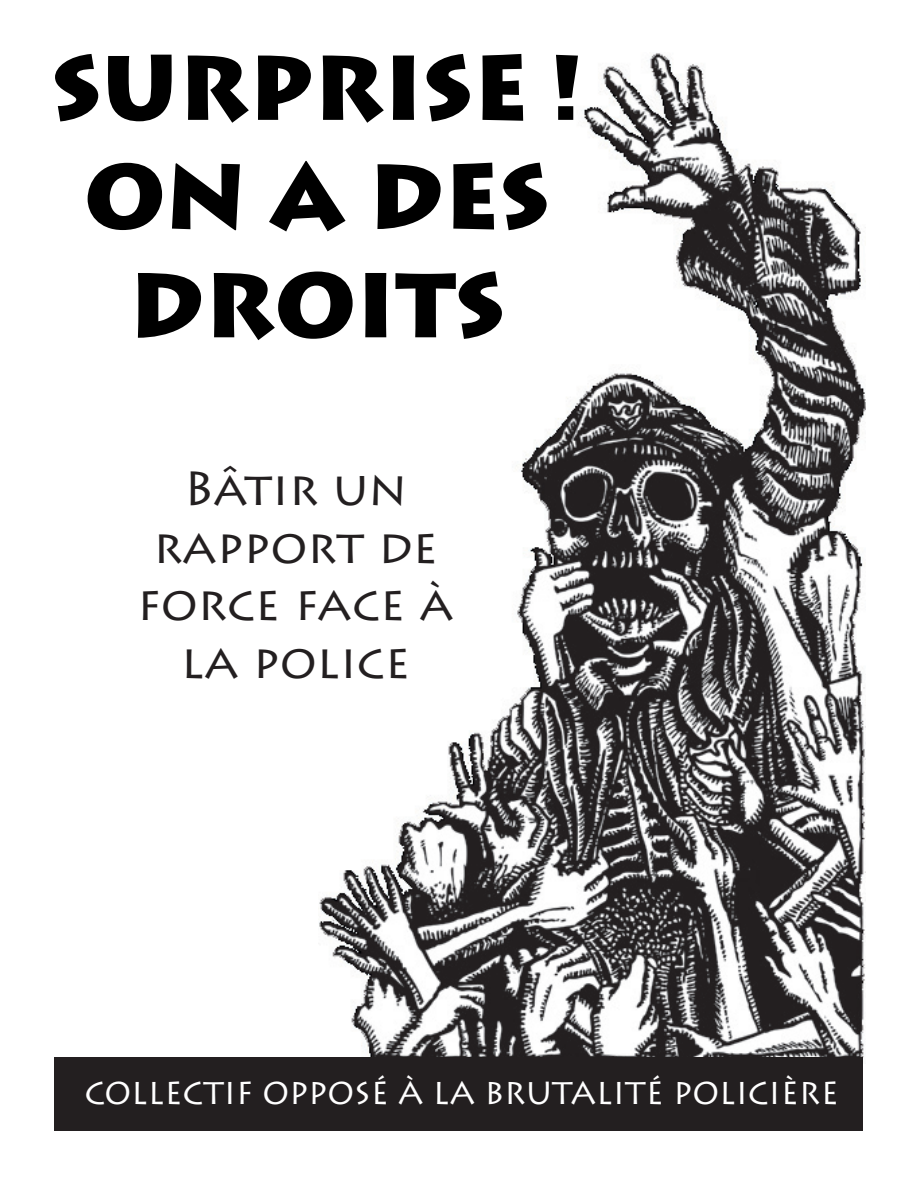
<style>
.page{position:relative;width:918px;height:1188px;background:#fff}
.page>*{position:absolute;margin:0;border:0;box-sizing:border-box;transform-origin:0 0}
.t1{font:900 90.6px/108.8px "Lithos Pro";color:#000;text-align:center}
.t2{font:48px/57.6px "Lithos Pro";color:#231f20;text-align:center}
.t3{font:31.5px "Lithos Pro";color:#fff}
</style>
<div class="page">
<img style="left:319px;top:53px;width:547px;height:1011px">
<div style="left:54px;top:1057px;width:808px;height:73px;background:#231f20"></div>
<h1 class="t1" style="left:52px;top:36px;width:532px">SURPRISE !<br>ON A DES<br>DROITS</h1>
<h2 class="t2" style="left:137px;top:460px;width:318px">Bâtir un rapport de force face à la police</h2>
<p class="t3" style="left:84px;top:1075px;width:756px">COLLECTIF OPPOSÉ À LA BRUTALITÉ POLICIÈRE</p>
</div>
